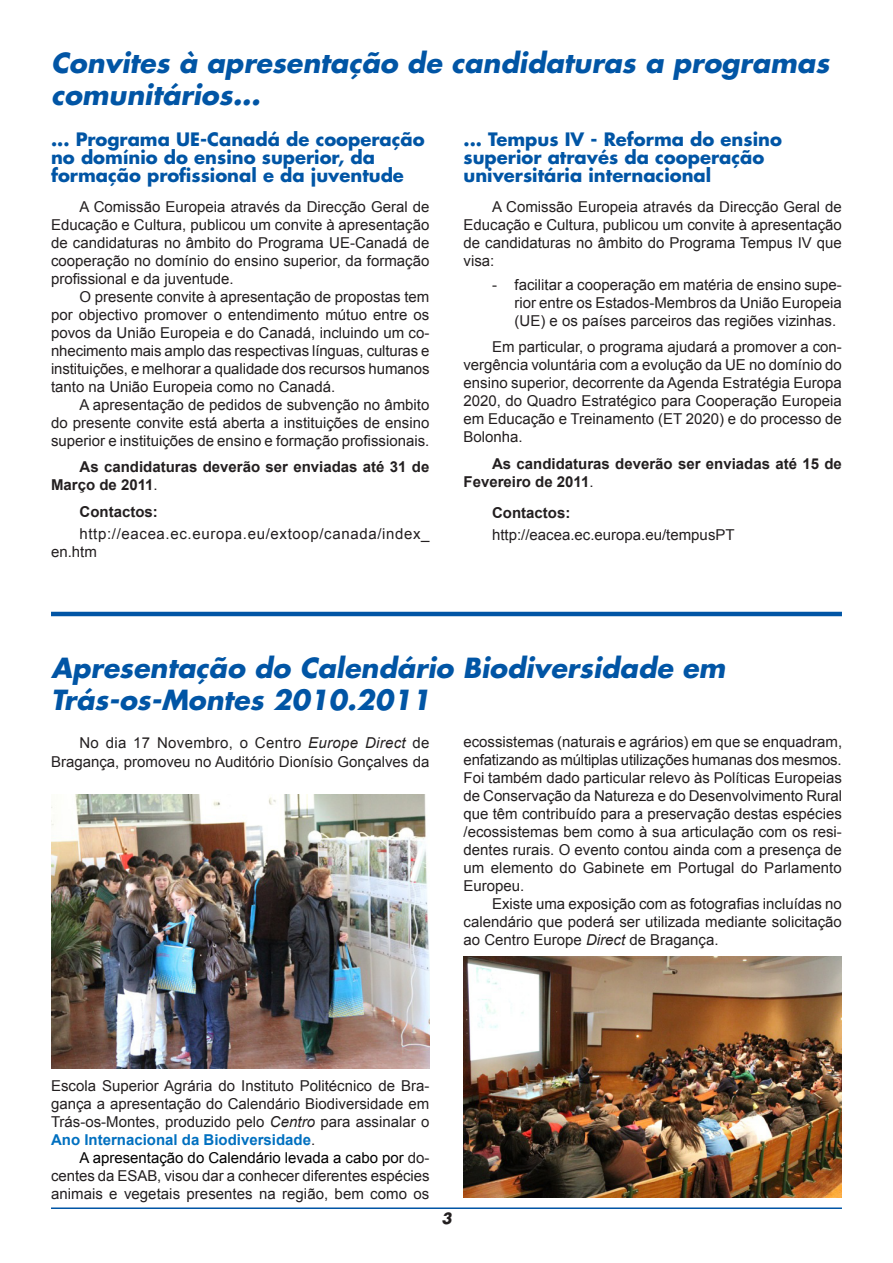
<style>
.page{position:relative;width:893px;height:1263px;background:#fff}
.page>*{position:absolute;margin:0;border:0;box-sizing:border-box;transform-origin:0 0}
.Título_1{font:italic 700 27px/32.4px "Futura Std";color:#0155a5}
.Título_2{font:700 18px/18px "Futura Std";color:#0155a5}
.Bolinha{font:15px/18px "Arial";color:#231f20;text-align:justify}
.t1{font:700 15px/18px "Arial";color:#231f20}
.Bolinha-2{font:15px/18px "Arial";letter-spacing:.045em;color:#231f20}
.t2{font:italic 700 15px "Futura Std";color:#231f20}
.s1{font-weight:400}
.s2{font-style:italic}
.s3{font-weight:700;color:#0070c0}
.s4{color:#000}
</style>
<div class="page">
<hr style="left:51px;top:1207px;width:791px;height:2px;background:#0155a5">
<hr style="left:51px;top:612px;width:791px;height:4px;background:#0155a5">
<img style="left:52px;top:794px;width:377px;height:274px">
<img style="left:463px;top:957px;width:379px;height:241px">
<p class="Título_1" style="left:51px;top:47px;width:780px">Convites à apresentação de candidaturas a programas comunitários...</p>
<p class="Título_2" style="left:463px;top:130px;width:320px">... Tempus IV - Reforma do ensino superior através da cooperação universitária internacional</p>
<p class="Título_2" style="left:51px;top:130px;width:375px">... Programa UE-Canadá de cooperação no domínio do ensino superior, da formação profissional e da juventude</p>
<p class="Bolinha" style="left:51px;top:198px;width:380px;text-indent:28px">A Comissão Europeia através da Direcção Geral de Educação e Cultura, publicou um convite à apresentação de candidaturas no âmbito do Programa UE-Canadá de cooperação no domínio do ensino superior, da formação profissional e da juventude.</p>
<p class="Bolinha" style="left:51px;top:288px;width:380px;text-indent:28px">O presente convite à apresentação de propostas tem por objectivo promover o entendimento mútuo entre os povos da União Europeia e do Canadá, incluindo um co&shy;nhecimento mais amplo das respectivas línguas, culturas e instituições, e melhorar a qualidade dos recursos humanos tanto na União Europeia como no Canadá.</p>
<p class="Bolinha" style="left:51px;top:396px;width:380px;text-indent:28px">A apresentação de pedidos de subvenção no âmbito do presente convite está aberta a instituições de ensino superior e instituições de ensino e formação profissionais.</p>
<p class="t1" style="left:51px;top:459px;width:380px;text-indent:28px">As candidaturas deverão ser enviadas até 31 de<br>Março de 2011<span class="s1">.</span></p>
<p class="t1" style="left:80px;top:503px;width:80px">Contactos:</p>
<p class="Bolinha-2" style="left:51px;top:525px;width:380px;text-indent:28px">http://eacea.ec.europa.eu/extoop/canada/index_ en.htm</p>
<p class="Bolinha" style="left:463px;top:198px;width:380px;text-indent:28px">A Comissão Europeia através da Direcção Geral de Educação e Cultura, publicou um convite à apresentação de candidaturas no âmbito do Programa Tempus IV que visa:</p>
<p class="Bolinha" style="left:514px;top:276px;width:329px;text-indent:-22px">- facilitar a cooperação em matéria de ensino supe&shy;rior entre os Estados-Membros da União Europeia (UE) e os países parceiros das regiões vizinhas.</p>
<p class="Bolinha" style="left:463px;top:338px;width:380px;text-indent:28px">Em particular, o programa ajudará a promover a con&shy;vergência voluntária com a evolução da UE no domínio do ensino superior, decorrente da Agenda Estratégia Europa 2020, do Quadro Estratégico para Cooperação Europeia em Educação e Treinamento (ET 2020) e do processo de Bolonha.</p>
<p class="t1" style="left:463px;top:455px;width:380px;text-indent:28px">As candidaturas deverão ser enviadas até 15 de<br>Fevereiro de 2011<span class="s1">.</span></p>
<p class="t1" style="left:492px;top:504px;width:80px">Contactos:</p>
<p class="Bolinha" style="left:492px;top:526px;width:244px">http://eacea.ec.europa.eu/tempusPT</p>
<p class="Título_1" style="left:51px;top:652px;width:676px">Apresentação do Calendário Biodiversidade em</p>
<p class="Título_1" style="left:51px;top:684px;width:381px">Trás-os-Montes 2010.2011</p>
<p class="Bolinha" style="left:51px;top:734px;width:380px;text-align:right">No dia 17 Novembro, o Centro <span class="s2">Europe Direct</span> de<br>Bragança, promoveu no Auditório Dionísio Gonçalves da</p>
<p class="Bolinha" style="left:463px;top:733px;width:380px">ecossistemas (naturais e agrários) em que se enquadram, enfatizando as múltiplas utilizações humanas dos mesmos.<br>Foi também dado particular relevo às Políticas Europeias de Conservação da Natureza e do Desenvolvimento Rural que têm contribuído para a preservação destas espécies /ecossistemas bem como à sua articulação com os resi&shy;dentes rurais. O evento contou ainda com a presença de um elemento do Gabinete em Portugal do Parlamento Europeu.</p>
<p class="Bolinha" style="left:463px;top:895px;width:380px;text-indent:28px">Existe uma exposição com as fotografias incluídas no calendário que poderá ser utilizada mediante solicitação ao Centro Europe <span class="s2">Direct</span> de Bragança.</p>
<p class="Bolinha" style="left:51px;top:1076px;width:380px">Escola Superior Agrária do Instituto Politécnico de Bra&shy;gança a apresentação do Calendário Biodiversidade em Trás-os-Montes, produzido pelo <span class="s2">Centro</span> para assinalar o <span class="s3">Ano Internacional da Biodiversidade</span>.</p>
<p class="Bolinha" style="left:51px;top:1148px;width:380px;text-indent:28px"><span class="s4">A apresentação do Calendário levada a cabo por</span> do&shy;centes da ESAB, visou dar a conhecer diferentes espécies animais e vegetais presentes na região, bem como os</p>
<p class="t2" style="left:441px;top:1209px;width:12px">3</p>
</div>
